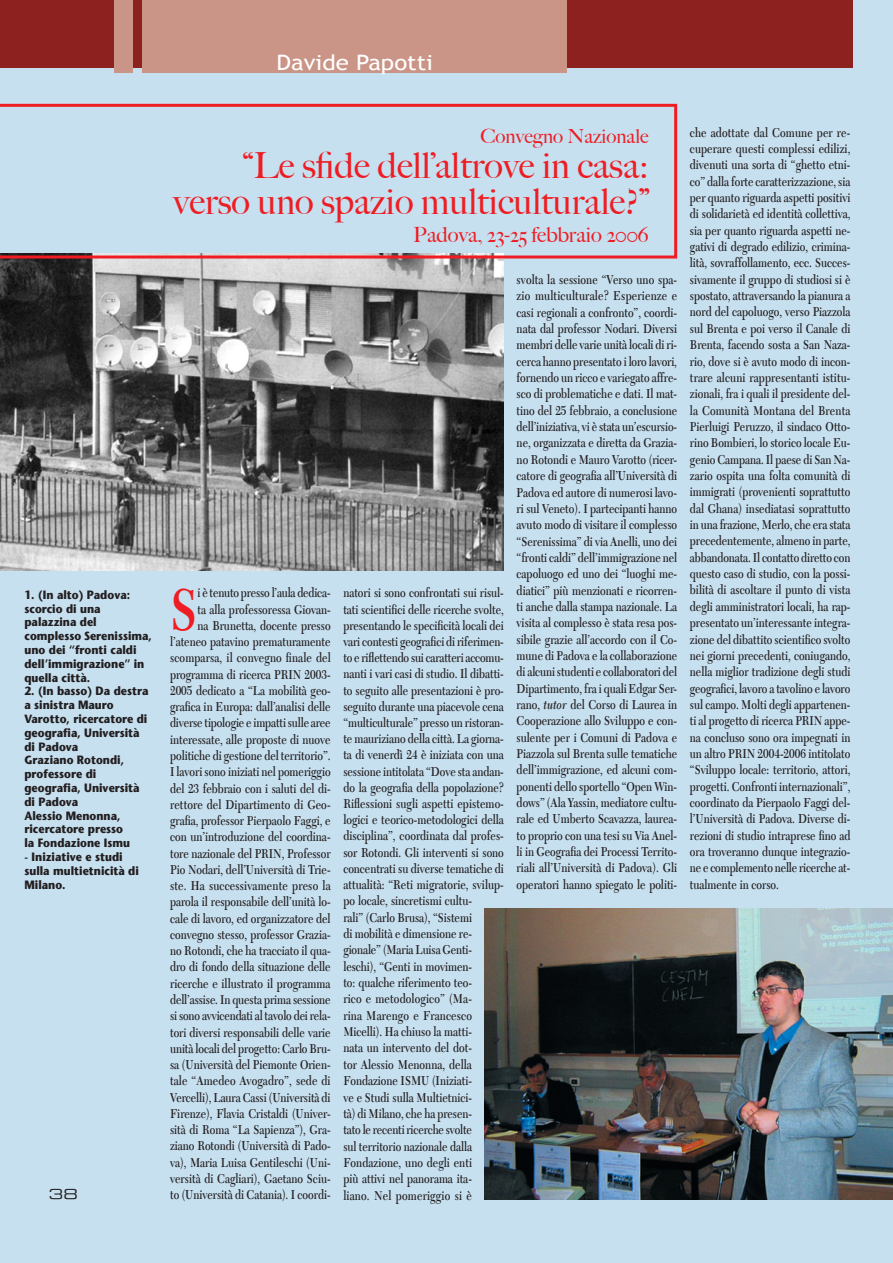
<style>
.page{position:relative;width:893px;height:1263px;background:#c7e0f0}
.page>*{position:absolute;margin:0;border:0;box-sizing:border-box;transform-origin:0 0}
.t1{font:600 61.8px "New Caledonia";color:#ee1d23;scale:.8 1}
.t2{font:500 36px/36px "Big Caslon";color:#ee1d23;text-align:right}
.t3{font:21.3px "Trebuchet MS";color:#fff;scale:1.12 1}
.t4{font:500 21px "Big Caslon";color:#ee1d23}
.t5{font:500 19.5px "Big Caslon";color:#ee1d23}
.t6{font:600 13.5px/16.4px "New Caledonia";color:#231f20;text-align:justify;scale:.8 1}
.t7{font:13.5px "Eurostile Extended Two";color:#231f20;scale:1.11 1}
.t8{font:700 12px/13.8px "Stone Sans";color:#231f20;scale:.9 1}
.s1{font-style:italic}
</style>
<div class="page">
<img style="left:0;top:258px;width:504px;height:313px">
<img style="left:485px;top:909px;width:408px;height:290px">
<svg style="left:0;top:104px;width:677px;height:154px"></svg>
<div style="left:0;top:0;width:852px;height:68px;background:#8d2120"></div>
<div style="left:114px;top:0;width:19px;height:72px;background:#ca9587"></div>
<div style="left:142px;top:0;width:425px;height:72px;background:#ca9587"></div>
<h3 class="t3" style="left:276px;top:50px;width:141px">Davide Papotti</h3>
<p class="t8" style="left:24px;top:587px;width:143px">1. (In alto) Padova: scorcio di una palazzina del complesso Serenissima, uno dei “fronti caldi dell’immigrazione” in quella città.</p>
<p class="t8" style="left:24px;top:684px;width:139px">2. (In basso) Da destra a sinistra Mauro<br>Varotto, ricercatore di geografia, Università di Padova<br>Graziano Rotondi, professore di geografia, Università di Padova<br>Alessio Menonna, ricercatore presso<br>la Fondazione Ismu</p>
<p class="t8" style="left:24px;top:850px;width:129px">- Iniziative e studi sulla multietnicità di<br>Milano.</p>
<p class="t7" style="left:49px;top:1185px;width:28px">38</p>
<h3 class="t5" style="left:480px;top:125px;width:170px">Convegno Nazionale</h3>
<h2 class="t2" style="left:173px;top:147px;width:477px">“Le sfide dell’altrove in casa: verso uno spazio multiculturale?”</h2>
<h3 class="t4" style="left:413px;top:222px;width:237px">Padova, 23-25 febbraio 2006</h3>
<p class="t6" style="left:170px;top:585px;width:202px;text-align:right">i è tenuto presso l’aula dedica-<br>ta alla professoressa Giovan-<br>na Brunetta, docente presso l’ateneo patavino prematuramente scomparsa, il convegno finale del programma di ricerca PRIN 2003- 2005 dedicato a “La mobilità geo&shy;grafica in Europa: dall’analisi delle diverse tipologie e impatti sulle aree interessate, alle proposte di nuove politiche di gestione del territorio”.<br>I lavori sono iniziati nel pomeriggio del 23 febbraio con i saluti del di&shy;rettore del Dipartimento di Geo&shy;grafia, professor Pierpaolo Faggi, e con un’introduzione del coordina&shy;tore nazionale del PRIN, Professor Pio Nodari, dell’Università di Trie&shy;ste. Ha successivamente preso la parola il responsabile dell’unità lo&shy;cale di lavoro, ed organizzatore del convegno stesso, professor Grazia&shy;no Rotondi, che ha tracciato il qua&shy;dro di fondo della situazione delle ricerche e illustrato il programma dell’assise. In questa prima sessione si sono avvicendati al tavolo dei rela&shy;tori diversi responsabili delle varie unità locali del progetto: Carlo Bru&shy;sa (Università del Piemonte Orien&shy;tale “Amedeo Avogadro”, sede di Vercelli), Laura Cassi (Università di Firenze), Flavia Cristaldi (Univer&shy;sità di Roma “La Sapienza”), Gra&shy;ziano Rotondi (Università di Pado&shy;va), Maria Luisa Gentileschi (Uni&shy;versità di Cagliari), Gaetano Sciu&shy;to (Università di Catania). I coordi-</p>
<p class="t6" style="left:343px;top:585px;width:202px;text-align:left">natori si sono confrontati sui risul&shy;tati scientifici delle ricerche svolte, presentando le specificità locali dei vari contesti geografici di riferimen&shy;to e riflettendo sui caratteri accomu&shy;nanti i vari casi di studio. Il dibatti&shy;to seguito alle presentazioni è pro&shy;seguito durante una piacevole cena “multiculturale” presso un ristoran&shy;te mauriziano della città. La giorna&shy;ta di venerdì 24 è iniziata con una sessione intitolata “Dove sta andan&shy;do la geografia della popolazione?<br>Riflessioni sugli aspetti epistemo&shy;logici e teorico-metodologici della disciplina”, coordinata dal profes&shy;sor Rotondi. Gli interventi si sono concentrati su diverse tematiche di attualità: “Reti migratorie, svilup&shy;po locale, sincretismi cultu-<br>rali” (Carlo Brusa), “Sistemi<br>di mobilità e dimensione re&shy;gionale” (Maria Luisa Genti&shy;leschi), “Genti in movimen-<br>to: qualche riferimento teo-<br>rico e metodologico” (Ma-<br>rina Marengo e Francesco Micelli). Ha chiuso la matti-<br>nata un intervento del dot-<br>tor Alessio Menonna, della Fondazione ISMU (Iniziati-<br>ve e Studi sulla Multietnici-<br>tà) di Milano, che ha presen-<br>tato le recenti ricerche svolte<br>sul territorio nazionale dalla Fondazione, uno degli enti<br>più attivi nel panorama ita-<br>liano. Nel pomeriggio si è</p>
<h1 class="t1" style="left:170px;top:573px;width:36px">S</h1>
<p class="t6" style="left:517px;top:272px;width:202px">svolta la sessione “Verso uno spa&shy;zio multiculturale? Esperienze e casi regionali a confronto”, coordi&shy;nata dal professor Nodari. Diversi membri delle varie unità locali di ri&shy;cerca hanno presentato i loro lavori, fornendo un ricco e variegato affre&shy;sco di problematiche e dati. Il mat&shy;tino del 25 febbraio, a conclusione dell’iniziativa, vi è stata un’escursio&shy;ne, organizzata e diretta da Grazia&shy;no Rotondi e Mauro Varotto (ricer&shy;catore di geografia all’Università di Padova ed autore di numerosi lavo&shy;ri sul Veneto). I partecipanti hanno avuto modo di visitare il complesso “Serenissima” di via Anelli, uno dei “fronti caldi” dell’immigrazione nel capoluogo ed uno dei “luoghi me&shy;diatici” più menzionati e ricorren&shy;ti anche dalla stampa nazionale. La visita al complesso è stata resa pos&shy;sibile grazie all’accordo con il Co&shy;mune di Padova e la collaborazione di alcuni studenti e collaboratori del Dipartimento, fra i quali Edgar Ser&shy;rano, <span class="s1">tutor</span> del Corso di Laurea in Cooperazione allo Sviluppo e con&shy;sulente per i Comuni di Padova e Piazzola sul Brenta sulle tematiche dell’immigrazione, ed alcuni com&shy;ponenti dello sportello “Open Win&shy;dows” (Ala Yassin, mediatore cultu&shy;rale ed Umberto Scavazza, laurea&shy;to proprio con una tesi su Via Anel&shy;li in Geografia dei Processi Territo&shy;riali all’Università di Padova). Gli operatori hanno spiegato le politi-</p>
<p class="t6" style="left:690px;top:124px;width:202px">che adottate dal Comune per re&shy;cuperare questi complessi edilizi, divenuti una sorta di “ghetto etni&shy;co” dalla forte caratterizzazione, sia per quanto riguarda aspetti positivi di solidarietà ed identità collettiva, sia per quanto riguarda aspetti ne&shy;gativi di degrado edilizio, crimina&shy;lità, sovraffollamento, ecc. Succes&shy;sivamente il gruppo di studiosi si è spostato, attraversando la pianura a nord del capoluogo, verso Piazzola sul Brenta e poi verso il Canale di Brenta, facendo sosta a San Naza&shy;rio, dove si è avuto modo di incon&shy;trare alcuni rappresentanti istitu&shy;zionali, fra i quali il presidente del&shy;la Comunità Montana del Brenta Pierluigi Peruzzo, il sindaco Otto&shy;rino Bombieri, lo storico locale Eu&shy;genio Campana. Il paese di San Na&shy;zario ospita una folta comunità di immigrati (provenienti soprattutto dal Ghana) insediatasi soprattutto in una frazione, Merlo, che era stata precedentemente, almeno in parte, abbandonata. Il contatto diretto con questo caso di studio, con la possi&shy;bilità di ascoltare il punto di vista degli amministratori locali, ha rap&shy;presentato un’interessante integra&shy;zione del dibattito scientifico svolto nei giorni precedenti, coniugando, nella miglior tradizione degli studi geografici, lavoro a tavolino e lavoro sul campo. Molti degli appartenen&shy;ti al progetto di ricerca PRIN appe&shy;na concluso sono ora impegnati in un altro PRIN 2004-2006 intitolato “Sviluppo locale: territorio, attori, progetti. Confronti internazionali”, coordinato da Pierpaolo Faggi del&shy;l’Università di Padova. Diverse di&shy;rezioni di studio intraprese fino ad ora troveranno dunque integrazio&shy;ne e complemento nelle ricerche at&shy;tualmente in corso.</p>
</div>
